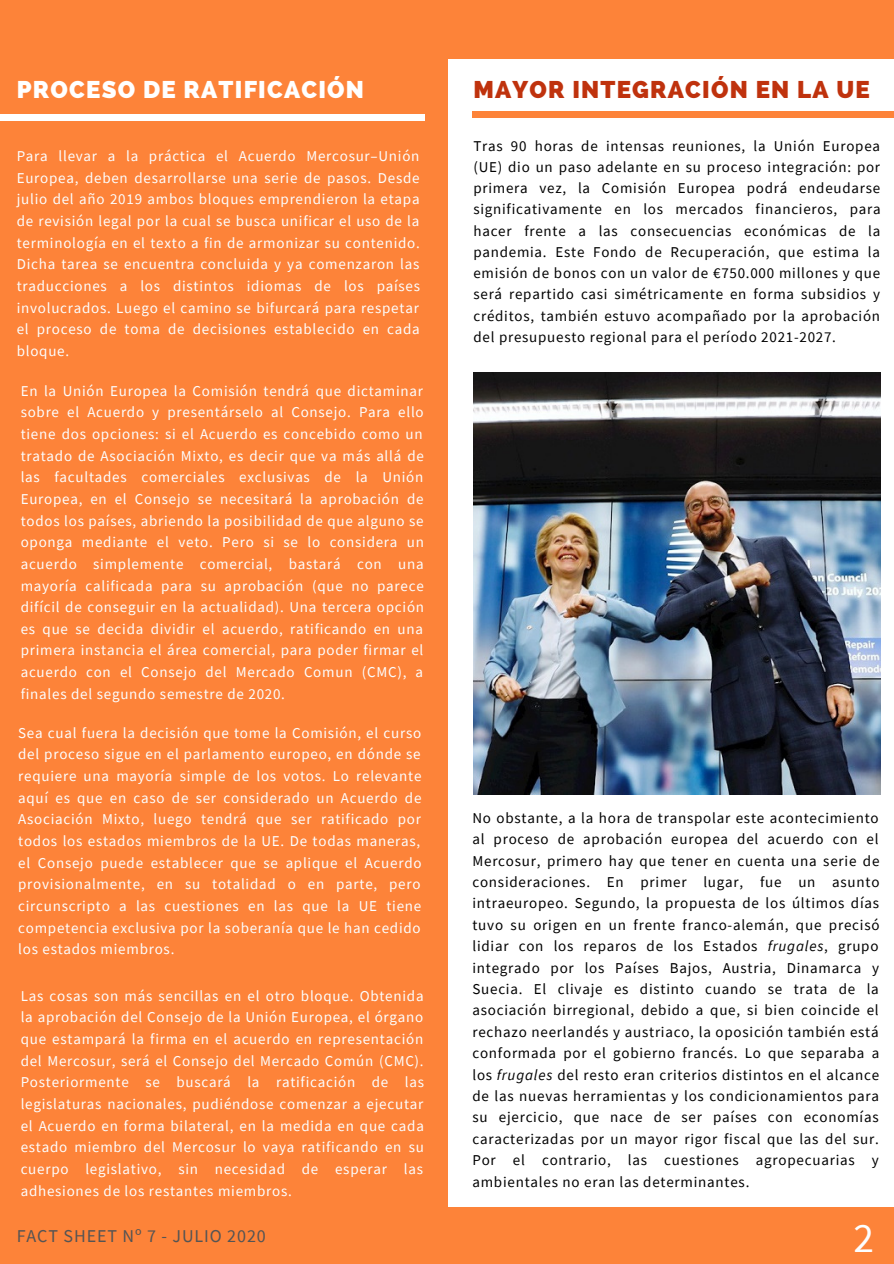
<style>
.page{position:relative;width:894px;height:1264px;background:#fff}
.page>*{position:absolute;margin:0;border:0;box-sizing:border-box;transform-origin:0 0}
.t1{font:41.4px "Source Sans Pro";color:#fcfeff}
.t2{font:800 24px "Raleway";letter-spacing:.05em;color:#bf320d}
.t3{font:800 24px "Raleway";letter-spacing:.05em;color:#fff}
.t4{font:18px "Source Sans Pro";letter-spacing:.05em;color:#545454}
.t5{font:15px/21.6px "Source Sans Pro";letter-spacing:.05em;color:#fcfeff;text-align:justify}
.t6{font:15px/21.5px "Source Sans Pro";letter-spacing:.05em;color:#000;text-align:justify}
.s1{font-style:italic}
</style>
<div class="page">
<div style="left:0;top:0;width:893px;height:58px;background:#fd8339"></div>
<div style="left:0;top:1207px;width:893px;height:56px;background:#fd8339"></div>
<div style="left:0;top:45px;width:448px;height:1167px;background:#fd8339"></div>
<div style="left:0;top:114px;width:425px;height:6px;background:#fff"></div>
<img style="left:473px;top:373px;width:407px;height:421px">
<div style="left:472px;top:112px;width:421px;height:5px;background:#fd8339"></div>
<p class="t3" style="left:17px;top:75px;width:348px">PROCESO DE RATIFICACIÓN</p>
<p class="t5" style="left:17px;top:145px;width:405px">Para llevar a la práctica el Acuerdo Mercosur–Unión Europea, deben desarrollarse una serie de pasos. Desde julio del año 2019 ambos bloques emprendieron la etapa de revisión legal por la cual se busca unificar el uso de la terminología en el texto a fin de armonizar su contenido.<br>Dicha tarea se encuentra concluida y ya comenzaron las traducciones a los distintos idiomas de los países involucrados. Luego el camino se bifurcará para respetar el proceso de toma de decisiones establecido en cada bloque.</p>
<p class="t5" style="left:21px;top:379px;width:405px">En la Unión Europea la Comisión tendrá que dictaminar sobre el Acuerdo y presentárselo al Consejo. Para ello tiene dos opciones: si el Acuerdo es concebido como un tratado de Asociación Mixto, es decir que va más allá de las facultades comerciales exclusivas de la Unión Europea, en el Consejo se necesitará la aprobación de todos los países, abriendo la posibilidad de que alguno se oponga mediante el veto. Pero si se lo considera un acuerdo simplemente comercial, bastará con una mayoría calificada para su aprobación (que no parece difícil de conseguir en la actualidad). Una tercera opción es que se decida dividir el acuerdo, ratificando en una primera instancia el área comercial, para poder firmar el acuerdo con el Consejo del Mercado Comun (CMC), a finales del segundo semestre de 2020.</p>
<p class="t5" style="left:18px;top:721px;width:405px">Sea cual fuera la decisión que tome la Comisión, el curso del proceso sigue en el parlamento europeo, en dónde se requiere una mayoría simple de los votos. Lo relevante aquí es que en caso de ser considerado un Acuerdo de Asociación Mixto, luego tendrá que ser ratificado por todos los estados miembros de la UE. De todas maneras, el Consejo puede establecer que se aplique el Acuerdo provisionalmente, en su totalidad o en parte, pero circunscripto a las cuestiones en las que la UE tiene competencia exclusiva por la soberanía que le han cedido los estados miembros.</p>
<p class="t5" style="left:21px;top:984px;width:405px">Las cosas son más sencillas en el otro bloque. Obtenida la aprobación del Consejo de la Unión Europea, el órgano que estampará la firma en el acuerdo en representación del Mercosur, será el Consejo del Mercado Común (CMC).<br>Posteriormente se buscará la ratificación de las legislaturas nacionales, pudiéndose comenzar a ejecutar el Acuerdo en forma bilateral, en la medida en que cada estado miembro del Mercosur lo vaya ratificando en su cuerpo legislativo, sin necesidad de esperar las adhesiones de los restantes miembros.</p>
<p class="t4" style="left:17px;top:1224px;width:250px">FACT SHEET Nº 7 - JULIO 2020</p>
<p class="t2" style="left:473px;top:75px;width:398px">MAYOR INTEGRACIÓN EN LA UE</p>
<p class="t6" style="left:473px;top:135px;width:408px">Tras 90 horas de intensas reuniones, la Unión Europea (UE) dio un paso adelante en su proceso integración: por primera vez, la Comisión Europea podrá endeudarse significativamente en los mercados financieros, para hacer frente a las consecuencias económicas de la pandemia. Este Fondo de Recuperación, que estima la emisión de bonos con un valor de €750.000 millones y que será repartido casi simétricamente en forma subsidios y créditos, también estuvo acompañado por la aprobación del presupuesto regional para el período 2021-2027.</p>
<p class="t6" style="left:472px;top:806px;width:408px">No obstante, a la hora de transpolar este acontecimiento al proceso de aprobación europea del acuerdo con el Mercosur, primero hay que tener en cuenta una serie de consideraciones. En primer lugar, fue un asunto intraeuropeo. Segundo, la propuesta de los últimos días tuvo su origen en un frente franco-alemán, que precisó lidiar con los reparos de los Estados <span class="s1">frugales</span>, grupo integrado por los Países Bajos, Austria, Dinamarca y Suecia. El clivaje es distinto cuando se trata de la asociación birregional, debido a que, si bien coincide el rechazo neerlandés y austriaco, la oposición también está conformada por el gobierno francés. Lo que separaba a los <span class="s1">frugales</span> del resto eran criterios distintos en el alcance de las nuevas herramientas y los condicionamientos para su ejercicio, que nace de ser países con economías caracterizadas por un mayor rigor fiscal que las del sur.<br>Por el contrario, las cuestiones agropecuarias y ambientales no eran las determinantes.</p>
<p class="t1" style="left:853px;top:1211px;width:22px">2</p>
</div>
